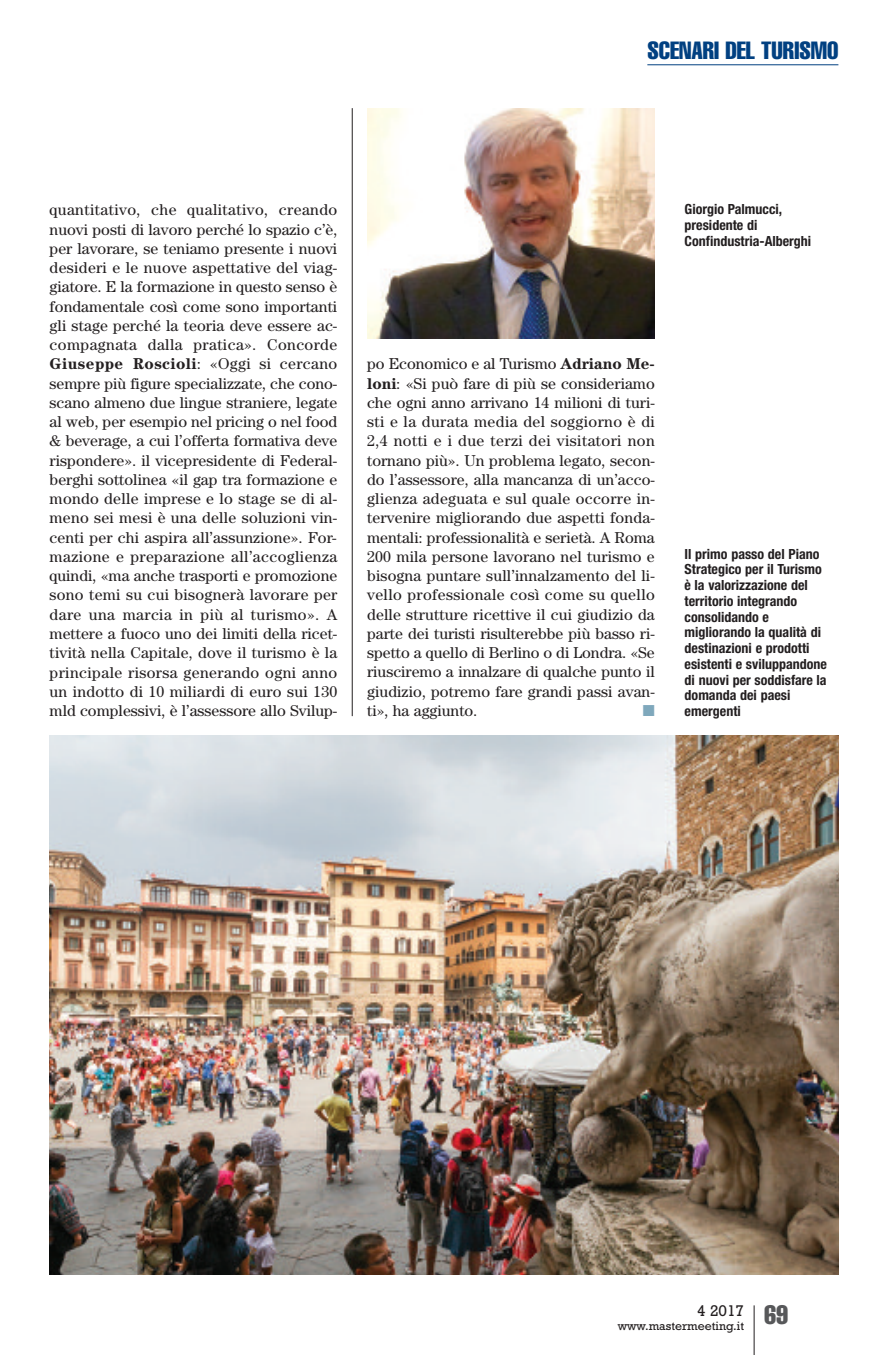
<style>
.page{position:relative;width:893px;height:1355px;background:#fff}
.page>*{position:absolute;margin:0;border:0;box-sizing:border-box;transform-origin:0 0}
.t1{font:extra-condensed 24.5px "Helvetica";color:#014081}
.t2{font:15.75px/19.2px "Century";color:#231f20;text-align:justify}
.t3{font:15.75px "Rockwell";color:#231f20}
.t4{font:15.75px "Zapf Dingbats ITC";color:#7fa8bc}
.t5{font:700 condensed 14px/15.8px "Helvetica Neue";color:#231f20}
.t6{font:12.25px "Rockwell";color:#231f20}
.s1{font-weight:700}
</style>
<div class="page">
<hr style="left:754px;top:1305px;width:1px;height:49px;background:#231f20">
<hr style="left:647px;top:64px;width:191px;height:1px;background:#014081">
<hr style="left:352px;top:108px;width:1px;height:608px;background:#231f20">
<img style="left:367px;top:108px;width:288px;height:230px">
<img style="left:50px;top:735px;width:788px;height:539px">
<h1 class="t1" style="left:647px;top:42px;width:193px">SCENARI DEL TURISMO</h1>
<p class="t2" style="left:50px;top:202px;width:289px">quantitativo, che qualitativo, creando nuovi posti di lavoro perché lo spazio c’è, per lavorare, se teniamo presente i nuovi desideri e le nuove aspettative del viag&shy;giatore. E la formazione in questo senso è fondamentale così come sono importanti gli stage perché la teoria deve essere ac&shy;compagnata dalla pratica». Concorde <span class="s1">Giuseppe Roscioli</span>: «Oggi si cercano sempre più figure specializzate, che cono&shy;scano almeno due lingue straniere, legate al web, per esempio nel pricing o nel food &amp; beverage, a cui l’offerta formativa deve rispondere». il vicepresidente di Federal&shy;berghi sottolinea «il gap tra formazione e mondo delle imprese e lo stage se di al&shy;meno sei mesi è una delle soluzioni vin&shy;centi per chi aspira all’assunzione». For&shy;mazione e preparazione all’accoglienza quindi, «ma anche trasporti e promozione sono temi su cui bisognerà lavorare per dare una marcia in più al turismo». A mettere a fuoco uno dei limiti della ricet&shy;tività nella Capitale, dove il turismo è la principale risorsa generando ogni anno un indotto di 10 miliardi di euro sui 130 mld complessivi, è l’assessore allo Svilup-</p>
<p class="t2" style="left:367px;top:355px;width:289px">po Economico e al Turismo <span class="s1">Adriano Me&shy;loni</span>: «Si può fare di più se consideriamo che ogni anno arrivano 14 milioni di turi&shy;sti e la durata media del soggiorno è di 2,4 notti e i due terzi dei visitatori non tornano più». Un problema legato, secon&shy;do l’assessore, alla mancanza di un’acco&shy;glienza adeguata e sul quale occorre in&shy;tervenire migliorando due aspetti fonda&shy;mentali: professionalità e serietà. A Roma 200 mila persone lavorano nel turismo e bisogna puntare sull’innalzamento del li&shy;vello professionale così come su quello delle strutture ricettive il cui giudizio da parte dei turisti risulterebbe più basso ri&shy;spetto a quello di Berlino o di Londra. «Se riusciremo a innalzare di qualche punto il giudizio, potremo fare grandi passi avan&shy;ti», ha aggiunto.</p>
<p class="t4" style="left:643px;top:701px;width:13px">■</p>
<p class="t5" style="left:685px;top:203px;width:128px">Giorgio Palmucci, presidente di<br>Confindustria-Alberghi</p>
<p class="t5" style="left:685px;top:547px;width:144px">Il primo passo del Piano<br>Strategico per il Turismo è la valorizzazione del territorio integrando consolidando e migliorando la qualità di destinazioni e prodotti esistenti e sviluppandone di nuovi per soddisfare la domanda dei paesi emergenti</p>
<p class="t6" style="left:618px;top:1321px;width:172px">www.mastermeeting.it <sup>69</sup></p>
<p class="t3" style="left:697px;top:1305px;width:49px">4 2017</p>
</div>
